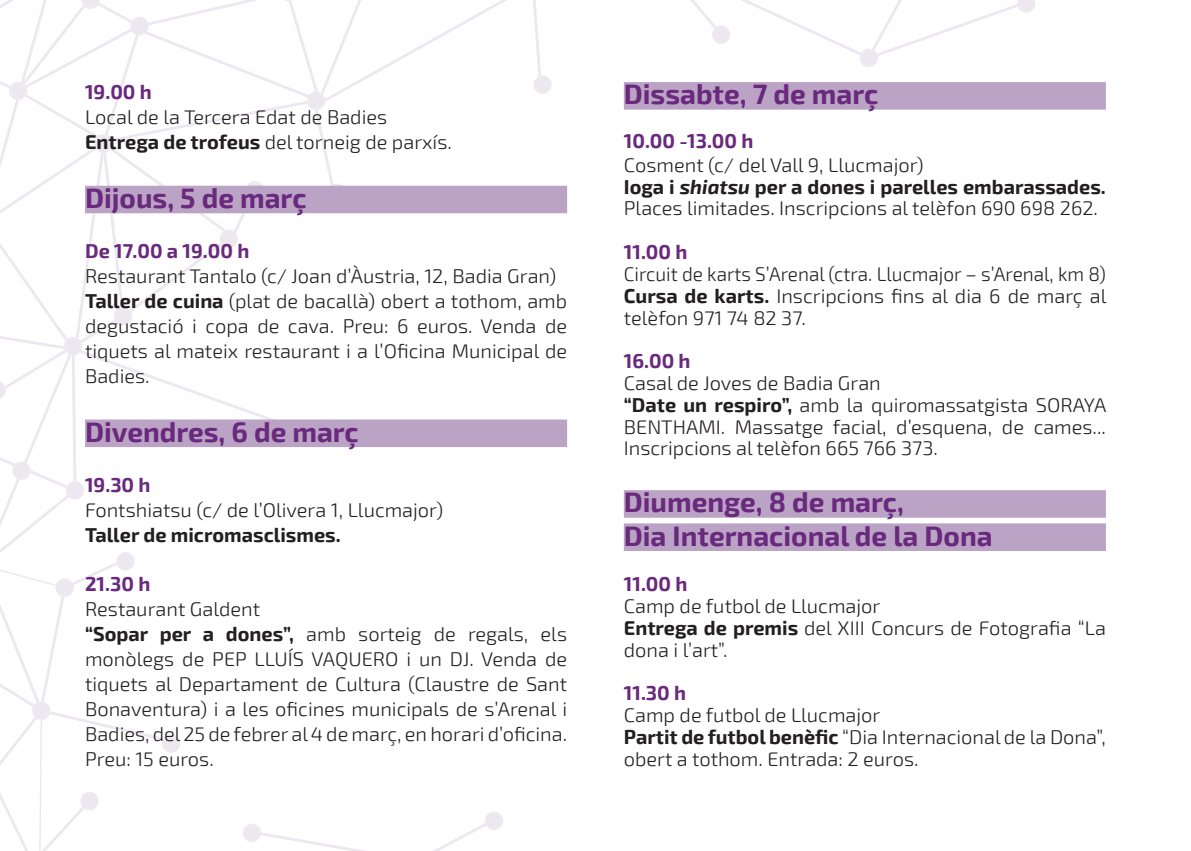
<style>
.page{position:relative;width:1191px;height:851px;background:#fff}
.page>*{position:absolute;margin:0;border:0;box-sizing:border-box;transform-origin:0 0}
.t1{font:700 27.6px/33.2px "Exo 2";color:#69297d}
.t2{font:300 19.6px/25px "Exo 2";color:#231f20}
.t3{font:700 19.6px "Exo 2";color:#69297d}
.t4{font:700 19.6px "Exo 2";color:#231f20}
.s1{font-weight:700}
.s2{font-weight:700;font-style:italic}
</style>
<div class="page">
<svg style="left:533px;top:0;width:19px;height:94px"></svg>
<svg style="left:691px;top:0;width:39px;height:44px"></svg>
<svg style="left:741px;top:0;width:294px;height:67px"></svg>
<svg style="left:0;top:0;width:507px;height:850px"></svg>
<div style="left:85px;top:186px;width:482px;height:27px;background:#baa3c4"></div>
<div style="left:85px;top:419px;width:482px;height:28px;background:#baa3c4"></div>
<div style="left:624px;top:82px;width:482px;height:28px;background:#baa3c4"></div>
<div style="left:624px;top:490px;width:482px;height:27px;background:#baa3c4"></div>
<div style="left:624px;top:523px;width:482px;height:28px;background:#baa3c4"></div>
<p class="t3" style="left:85px;top:80px;width:68px">19.00 h</p>
<p class="t2" style="left:85px;top:105px;width:368px">Local de la Tercera Edat de Badies<br><span class="s1">Entrega de trofeus</span> del torneig de parxís.</p>
<h1 class="t1" style="left:85px;top:182px;width:223px">Dijous, 5 de març</h1>
<p class="t3" style="left:85px;top:239px;width:166px">De 17.00 a 19.00 h</p>
<p class="t2" style="left:85px;top:264px;width:483px">Restaurant Tantalo (c/ Joan d’Àustria, 12, Badia Gran)<br><span class="s1">Taller de cuina</span> (plat de bacallà) obert a tothom, amb degustació i copa de cava. Preu: 6 euros. Venda de tiquets al mateix restaurant i a l’Oficina Municipal de Badies.</p>
<h1 class="t1" style="left:85px;top:416px;width:275px">Divendres, 6 de març</h1>
<p class="t3" style="left:85px;top:473px;width:67px">19.30 h</p>
<p class="t2" style="left:85px;top:497px;width:360px">Fontshiatsu (c/ de l’Olivera 1, Llucmajor)</p>
<p class="t4" style="left:85px;top:523px;width:257px">Taller de micromasclismes.</p>
<p class="t3" style="left:85px;top:572px;width:67px">21.30 h</p>
<p class="t2" style="left:85px;top:597px;width:483px">Restaurant Galdent<br><span class="s1">“Sopar per a dones”,</span> amb sorteig de regals, els monòlegs de PEP LLUÍS VAQUERO i un DJ. Venda de tiquets al Departament de Cultura (Claustre de Sant Bonaventura) i a les oficines municipals de s’Arenal i Badies, del 25 de febrer al 4 de març, en horari d’oficina.<br>Preu: 15 euros.</p>
<h1 class="t1" style="left:624px;top:79px;width:256px">Dissabte, 7 de març</h1>
<p class="t3" style="left:624px;top:129px;width:131px">10.00 -13.00 h</p>
<p class="t2" style="left:624px;top:154px;width:483px;line-height:21.8px">Cosment (c/ del Vall 9, Llucmajor)<br><span class="s1">Ioga i</span> <span class="s2">shiatsu</span> <span class="s1">per a dones i parelles embarassades.<br></span>Places limitades. Inscripcions al telèfon 690 698 262.</p>
<p class="t3" style="left:624px;top:240px;width:65px">11.00 h</p>
<p class="t2" style="left:624px;top:263px;width:484px;line-height:21.8px;text-align:justify">Circuit de karts S’Arenal (ctra. Llucmajor – s’Arenal, km 8)<br><span class="s1">Cursa de karts.</span> Inscripcions fins al dia 6 de març al telèfon 971 74 82 37.</p>
<p class="t3" style="left:624px;top:349px;width:68px">16.00 h</p>
<p class="t2" style="left:624px;top:372px;width:484px;line-height:21.8px">Casal de Joves de Badia Gran<br><span class="s1">“Date un respiro”,</span> amb la quiromassatgista SORAYA BENTHAMI. Massatge facial, d’esquena, de cames...<br>Inscripcions al telèfon 665 766 373.</p>
<h1 class="t1" style="left:624px;top:486px;width:370px">Diumenge, 8 de març,<br>Dia Internacional de la Dona</h1>
<p class="t3" style="left:624px;top:572px;width:65px">11.00 h</p>
<p class="t2" style="left:624px;top:595px;width:483px;line-height:21.8px">Camp de futbol de Llucmajor<br><span class="s1">Entrega de premis</span> del XIII Concurs de Fotografia “La dona i l’art”.</p>
<p class="t3" style="left:624px;top:681px;width:64px">11.30 h</p>
<p class="t2" style="left:624px;top:704px;width:483px;line-height:21.8px">Camp de futbol de Llucmajor<br><span class="s1">Partit de futbol benèfic</span> “Dia Internacional de la Dona”, obert a tothom. Entrada: 2 euros.</p>
</div>
